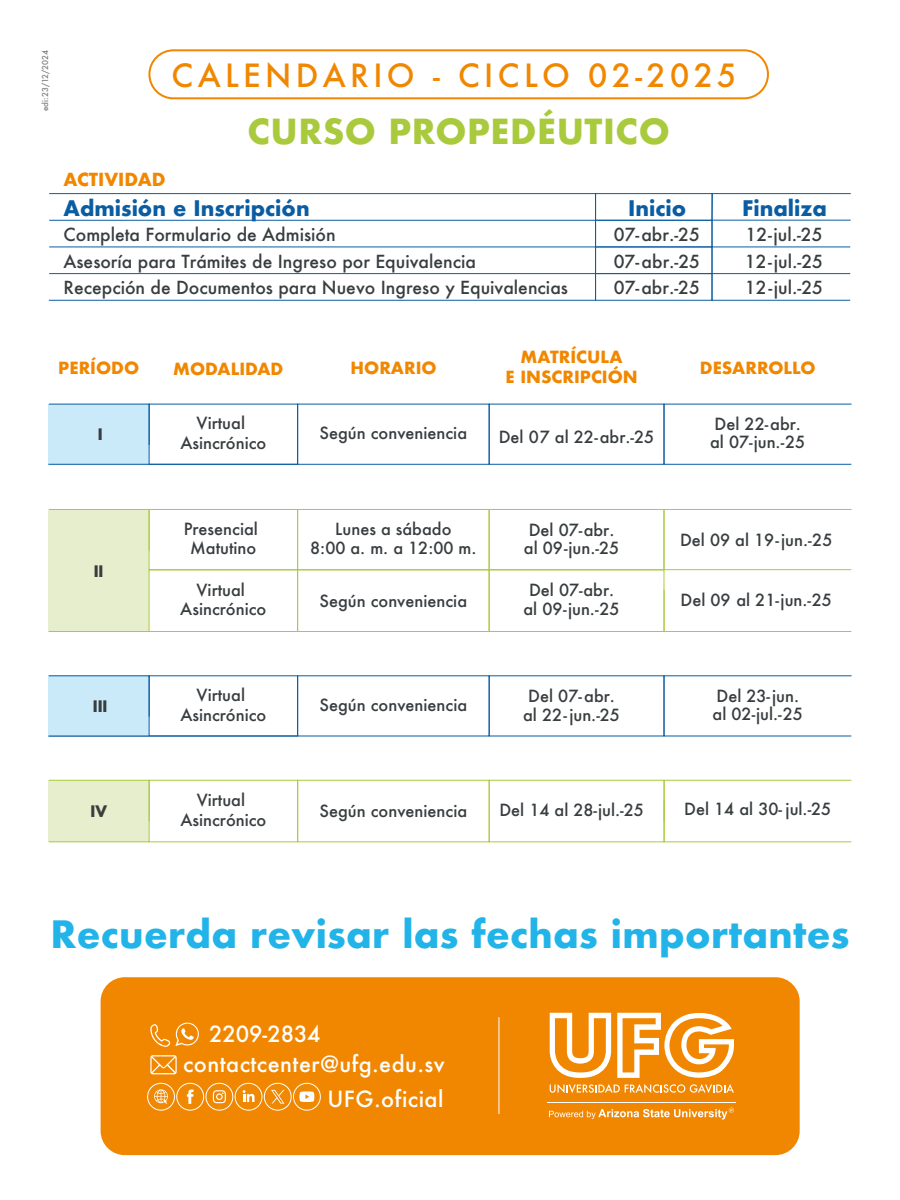
<style>
.page{position:relative;width:900px;height:1200px;background:#fff}
.page>*{position:absolute;margin:0;border:0;box-sizing:border-box;transform-origin:0 0}
.t1{font:700 36.7px "Futura";letter-spacing:.01em;color:#22b4e9}
.t2{font:700 33.6px "Futura";letter-spacing:.015em;color:#aaca3e}
.t3{font:500 31.1px "Futura";letter-spacing:.14em;color:#f18700}
.t4{font:500 21.7px "Futura";letter-spacing:.02em;color:#fff}
.t5{font:500 21.7px "Futura";color:#fff}
.t6{font:700 20.9px "Futura";color:#0a5da2}
.t7{font:700 17.6px "Futura";color:#f18700}
.t8{font:500 17.5px/26.6px "Futura";color:#383d3f;text-align:justify}
.t9{font:500 16.3px/19.6px "Futura";color:#383d3f;text-align:center}
.t10{font:700 16.3px/20px "Futura";color:#f18700;text-align:center}
.t11{font:700 15.4px "Futura LT";color:#383d3f}
.t12{font:500 8px "Futura";color:#808080}
</style>
<div class="page">
<div style="left:48px;top:510px;width:101px;height:121px;background:#e7eece"></div>
<svg style="left:48px;top:509px;width:101px;height:42px"></svg>
<div style="left:149px;top:509px;width:149px;height:61px;border:1px solid #abca3c"></div>
<div style="left:149px;top:569px;width:149px;height:63px;border:1px solid #abca3c"></div>
<div style="left:489px;top:509px;width:175px;height:61px;border:1px solid #abca3c"></div>
<div style="left:489px;top:569px;width:175px;height:63px;border:1px solid #abca3c"></div>
<div style="left:297px;top:509px;width:193px;height:61px;border:1px solid #abca3c"></div>
<div style="left:297px;top:569px;width:193px;height:63px;border:1px solid #abca3c"></div>
<svg style="left:663px;top:589px;width:189px;height:43px"></svg>
<div style="left:663px;top:509px;width:189px;height:61px;border:1px solid #abca3c"></div>
<hr style="left:49px;top:631px;width:100px;height:1px;background:#abca3c">
<div style="left:49px;top:780px;width:100px;height:62px;background:#e7eece"></div>
<svg style="left:48px;top:779px;width:102px;height:43px"></svg>
<div style="left:149px;top:780px;width:149px;height:62px;border:1px solid #abca3c"></div>
<div style="left:489px;top:780px;width:176px;height:62px;border:1px solid #abca3c"></div>
<div style="left:297px;top:780px;width:193px;height:62px;border:1px solid #abca3c"></div>
<svg style="left:663px;top:779px;width:189px;height:64px"></svg>
<hr style="left:49px;top:841px;width:100px;height:1px;background:#abca3c">
<div style="left:48px;top:404px;width:101px;height:60px;background:#cae9f9"></div>
<svg style="left:48px;top:403px;width:102px;height:43px"></svg>
<div style="left:489px;top:404px;width:176px;height:61px;border:1px solid #0a5da2"></div>
<div style="left:297px;top:404px;width:193px;height:61px;border:1px solid #0a5da2"></div>
<div style="left:664px;top:404px;width:188px;height:61px;border:1px solid #0a5da2"></div>
<hr style="left:48px;top:464px;width:250px;height:1px;background:#0a5da2">
<hr style="left:48px;top:736px;width:101px;height:1px;background:#0a5da2">
<div style="left:48px;top:676px;width:101px;height:60px;background:#cae9f9"></div>
<svg style="left:48px;top:675px;width:101px;height:43px"></svg>
<hr style="left:48px;top:735px;width:250px;height:1px;background:#0a5da2">
<div style="left:148px;top:49px;width:621px;height:50px;border:2px solid #f18700;border-radius:24px"></div>
<div style="left:595px;top:193px;width:117px;height:28px;border:1px solid #0a5da2"></div>
<div style="left:595px;top:220px;width:117px;height:27px;border:1px solid #0a5da2"></div>
<svg style="left:48px;top:193px;width:548px;height:108px"></svg>
<div style="left:595px;top:273px;width:117px;height:28px;border:1px solid #0a5da2"></div>
<svg style="left:711px;top:193px;width:140px;height:108px"></svg>
<hr style="left:49px;top:300px;width:547px;height:1px;background:#0a5da2">
<div style="left:101px;top:977px;width:699px;height:178px;background:#f18700;border-radius:24px"></div>
<svg style="left:150px;top:1055px;width:27px;height:19px"></svg>
<svg style="left:150px;top:1022px;width:49px;height:25px"></svg>
<hr style="left:498px;top:1017px;width:1px;height:97px;background:#fff">
<div style="left:147px;top:1083px;width:28px;height:27px;border:1px solid #fff;border-radius:50%"></div>
<svg style="left:154px;top:1089px;width:14px;height:15px"></svg>
<div style="left:177px;top:1083px;width:27px;height:27px;border:1px solid #fff;border-radius:50%"></div>
<svg style="left:187px;top:1090px;width:7px;height:14px"></svg>
<div style="left:206px;top:1083px;width:27px;height:27px;border:1px solid #fff;border-radius:50%"></div>
<svg style="left:213px;top:1090px;width:13px;height:13px"></svg>
<div style="left:235px;top:1083px;width:27px;height:27px;border:1px solid #fff;border-radius:50%"></div>
<svg style="left:243px;top:1090px;width:12px;height:12px"></svg>
<div style="left:264px;top:1083px;width:27px;height:27px;border:1px solid #fff;border-radius:50%"></div>
<svg style="left:271px;top:1090px;width:13px;height:14px"></svg>
<div style="left:293px;top:1083px;width:27px;height:27px;border:1px solid #fff;border-radius:50%"></div>
<svg style="left:299px;top:1091px;width:15px;height:11px"></svg>
<svg style="left:549px;top:1108px;width:185px;height:12px"></svg>
<hr style="left:548px;top:1102px;width:188px;height:1px;background:#fff">
<svg style="left:550px;top:1013px;width:61px;height:65px"></svg>
<svg style="left:617px;top:1013px;width:117px;height:65px"></svg>
<svg style="left:550px;top:1084px;width:184px;height:9px"></svg>
<p class="t12" style="left:40px;top:111px;width:62px;rotate:-90deg">edi:23/12/2024</p>
<h3 class="t3" style="left:172px;top:54px;width:566px">CALENDARIO - CICLO 02-2025</h3>
<h2 class="t2" style="left:248px;top:107px;width:424px">CURSO PROPEDÉUTICO</h2>
<p class="t7" style="left:64px;top:167px;width:104px">ACTIVIDAD</p>
<p class="t6" style="left:64px;top:193px;width:248px">Admisión e Inscripción</p>
<p class="t8" style="left:64px;top:221px;width:506px;text-align:left">Completa Formulario de Admisión<br>Asesoría para Trámites de Ingreso por Equivalencia<br>Recepción de Documentos para Nuevo Ingreso y Equivalencias</p>
<p class="t6" style="left:628px;top:193px;width:60px">Inicio</p>
<p class="t8" style="left:614px;top:221px;width:88px">07-abr.-25<br>07-abr.-25<br>07-abr.-25</p>
<p class="t6" style="left:742px;top:193px;width:86px">Finaliza</p>
<p class="t8" style="left:745px;top:221px;width:80px">12-jul.-25<br>12-jul.-25<br>12-jul.-25</p>
<p class="t10" style="left:58px;top:358px;width:82px">PERÍODO</p>
<p class="t10" style="left:173px;top:358px;width:112px">MODALIDAD</p>
<p class="t10" style="left:351px;top:358px;width:87px">HORARIO</p>
<p class="t10" style="left:506px;top:347px;width:134px">MATRÍCULA<br>E INSCRIPCIÓN</p>
<p class="t9" style="left:180px;top:413px;width:88px">Virtual<br>Asincrónico</p>
<p class="t9" style="left:320px;top:423px;width:149px">Según conveniencia</p>
<p class="t11" style="left:98px;top:424px;width:6px">I</p>
<p class="t9" style="left:499px;top:427px;width:157px">Del 07 al 22-abr.-25</p>
<p class="t10" style="left:700px;top:358px;width:117px">DESARROLLO</p>
<p class="t9" style="left:710px;top:415px;width:97px;line-height:18.2px;text-align:left">Del 22-abr. al 07-jun.-25</p>
<p class="t11" style="left:94px;top:560px;width:11px">II</p>
<p class="t9" style="left:184px;top:519px;width:76px">Presencial<br>Matutino</p>
<p class="t9" style="left:180px;top:580px;width:88px">Virtual<br>Asincrónico</p>
<p class="t9" style="left:310px;top:519px;width:168px">Lunes a sábado<br>8:00 a. m. a 12:00 m.</p>
<p class="t9" style="left:320px;top:591px;width:149px">Según conveniencia</p>
<p class="t9" style="left:524px;top:521px;width:97px;line-height:18.2px;text-align:left">Del 07-abr. al 09-jun.-25</p>
<p class="t9" style="left:524px;top:581px;width:98px;line-height:18.2px">Del 07-abr. al 09-jun.-25</p>
<p class="t9" style="left:680px;top:530px;width:154px">Del 09 al 19-jun.-25</p>
<p class="t9" style="left:681px;top:590px;width:153px">Del 09 al 21-jun.-25</p>
<p class="t9" style="left:180px;top:685px;width:88px">Virtual<br>Asincrónico</p>
<p class="t11" style="left:93px;top:696px;width:16px">III</p>
<p class="t9" style="left:523px;top:687px;width:98px;line-height:18.2px">Del 07-abr. al 22- jun.-25</p>
<p class="t9" style="left:713px;top:687px;width:92px;line-height:18.2px;text-align:left">Del 23-jun. al 02-jul.-25</p>
<p class="t9" style="left:320px;top:695px;width:149px">Según conveniencia</p>
<p class="t9" style="left:180px;top:790px;width:88px">Virtual<br>Asincrónico</p>
<p class="t11" style="left:90px;top:801px;width:18px">IV</p>
<p class="t9" style="left:320px;top:801px;width:149px">Según conveniencia</p>
<p class="t9" style="left:499px;top:800px;width:146px">Del 14 al 28-jul.-25</p>
<p class="t9" style="left:684px;top:799px;width:149px">Del 14 al 30- jul.-25</p>
<h1 class="t1" style="left:51px;top:907px;width:801px">Recuerda revisar las fechas importantes</h1>
<h3 class="t5" style="left:209px;top:1019px;width:113px">2209-2834</h3>
<h3 class="t4" style="left:183px;top:1049px;width:263px">contactcenter@ufg.edu.sv</h3>
<h3 class="t4" style="left:327px;top:1084px;width:117px">UFG.oficial</h3>
</div>
